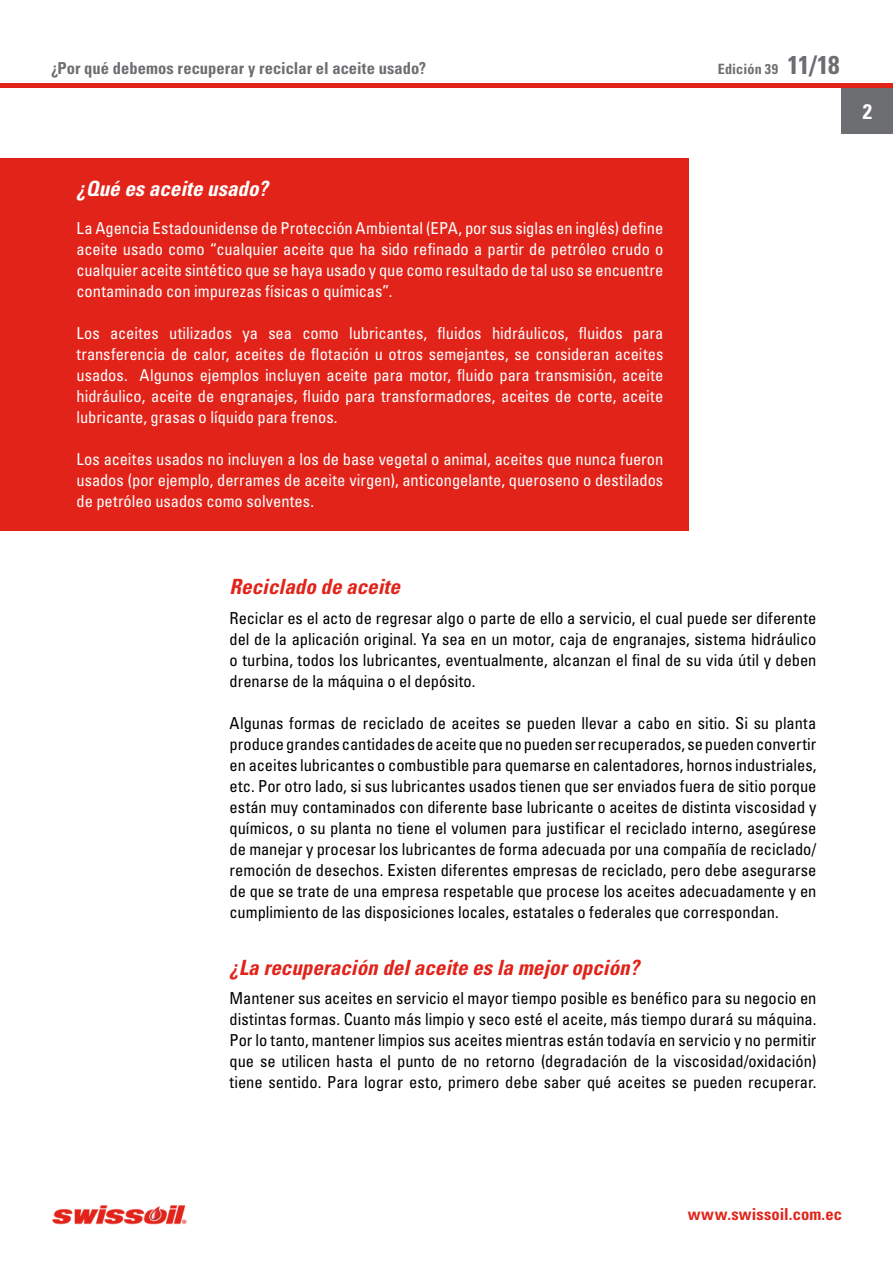
<style>
.page{position:relative;width:893px;height:1263px;background:#fff}
.page>*{position:absolute;margin:0;border:0;box-sizing:border-box;transform-origin:0 0}
.t1{font:italic 700 condensed 21px "Univers";color:#e2231a}
.t2{font:italic 700 condensed 21px "Univers";color:#fff}
.t3{font:700 condensed 21px "Univers";color:#fff}
.t4{font:condensed 16.5px/21px "Univers";letter-spacing:-.005em;color:#000;text-align:justify}
.t5{font:condensed 16.5px/21px "Univers";color:#fff;text-align:justify}
.t6{font:700 condensed 16.5px "Univers";letter-spacing:.005em;color:#6d6e71}
.t7{font:700 condensed 16.5px "Univers";letter-spacing:.01em;color:#e2231a}
.t8{font:700 condensed 14.1px "Univers";letter-spacing:.005em;color:#6d6e71}
.s1{font-size:25.8px}
</style>
<div class="page">
<div style="left:842px;top:87px;width:51px;height:47px;background:#6d6e71"></div>
<hr style="left:0;top:83px;width:893px;height:4px;background:#e2231a">
<img style="left:52px;top:1205px;width:135px;height:20px">
<div style="left:0;top:158px;width:689px;height:373px;background:#e2231a"></div>
<p class="t6" style="left:51px;top:58px;width:377px">¿Por qué debemos recuperar y reciclar el aceite usado?</p>
<p class="t8" style="left:718px;top:61px;width:123px">Edición 39 <span class="s1">11/18</span></p>
<p class="t3" style="left:863px;top:99px;width:11px">2</p>
<p class="t2" style="left:77px;top:176px;width:193px">¿Qué es aceite usado?</p>
<p class="t5" style="left:77px;top:217px;width:588px">La Agencia Estadounidense de Protección Ambiental (EPA, por sus siglas en inglés) define aceite usado como “cualquier aceite que ha sido refinado a partir de petróleo crudo o cualquier aceite sintético que se haya usado y que como resultado de tal uso se encuentre contaminado con impurezas físicas o químicas”.</p>
<p class="t5" style="left:77px;top:322px;width:588px">Los aceites utilizados ya sea como lubricantes, fluidos hidráulicos, fluidos para transferencia de calor, aceites de flotación u otros semejantes, se consideran aceites usados. Algunos ejemplos incluyen aceite para motor, fluido para transmisión, aceite hidráulico, aceite de engranajes, fluido para transformadores, aceites de corte, aceite lubricante, grasas o líquido para frenos.</p>
<p class="t5" style="left:77px;top:448px;width:588px">Los aceites usados no incluyen a los de base vegetal o animal, aceites que nunca fueron usados (por ejemplo, derrames de aceite virgen), anticongelante, queroseno o destilados de petróleo usados como solventes.</p>
<p class="t1" style="left:230px;top:573px;width:172px">Reciclado de aceite</p>
<p class="t4" style="left:230px;top:607px;width:588px">Reciclar es el acto de regresar algo o parte de ello a servicio, el cual puede ser diferente del de la aplicación original. Ya sea en un motor, caja de engranajes, sistema hidráulico o turbina, todos los lubricantes, eventualmente, alcanzan el final de su vida útil y deben drenarse de la máquina o el depósito.</p>
<p class="t4" style="left:230px;top:712px;width:588px">Algunas formas de reciclado de aceites se pueden llevar a cabo en sitio. Si su planta produce grandes cantidades de aceite que no pueden ser recuperados, se pueden convertir en aceites lubricantes o combustible para quemarse en calentadores, hornos industriales, etc. Por otro lado, si sus lubricantes usados tienen que ser enviados fuera de sitio porque están muy contaminados con diferente base lubricante o aceites de distinta viscosidad y químicos, o su planta no tiene el volumen para justificar el reciclado interno, asegúrese de manejar y procesar los lubricantes de forma adecuada por una compañía de reciclado/ remoción de desechos. Existen diferentes empresas de reciclado, pero debe asegurarse de que se trate de una empresa respetable que procese los aceites adecuadamente y en cumplimiento de las disposiciones locales, estatales o federales que correspondan.</p>
<p class="t1" style="left:230px;top:955px;width:411px">¿La recuperación del aceite es la mejor opción?</p>
<p class="t4" style="left:230px;top:988px;width:588px">Mantener sus aceites en servicio el mayor tiempo posible es benéfico para su negocio en distintas formas. Cuanto más limpio y seco esté el aceite, más tiempo durará su máquina.<br>Por lo tanto, mantener limpios sus aceites mientras están todavía en servicio y no permitir que se utilicen hasta el punto de no retorno (degradación de la viscosidad/oxidación) tiene sentido. Para lograr esto, primero debe saber qué aceites se pueden recuperar.</p>
<p class="t7" style="left:688px;top:1204px;width:156px">www.swissoil.com.ec</p>
</div>
